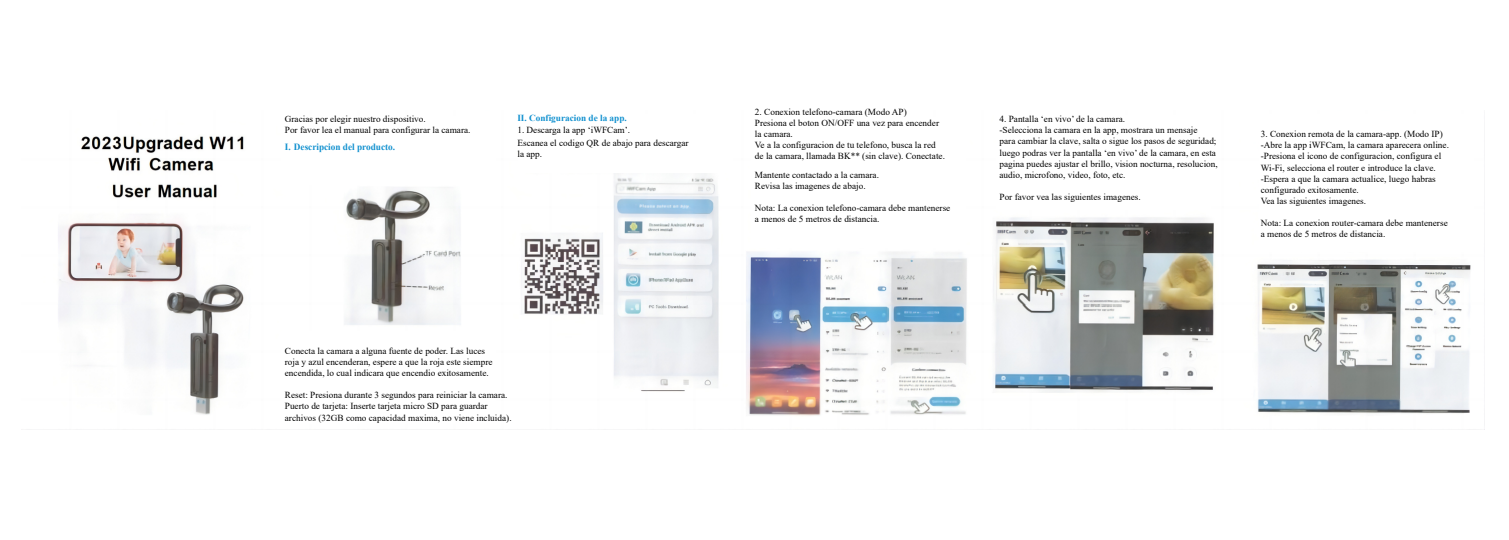
<style>
.page{position:relative;width:1509px;height:540px;background:#fff}
.page>*{position:absolute;margin:0;border:0;box-sizing:border-box;transform-origin:0 0}
.t1{font:700 9.55px "Times New Roman";color:#1090cf}
.t2{font:9.25px/11.1px "Times New Roman";color:#000}
.t3{font:700 9.25px "Times New Roman";color:#1090cf}
</style>
<div class="page">
<img style="left:58px;top:136px;width:1413px;height:294px">
<div style="left:282px;top:116px;width:214px;height:68px;background:#fff"></div>
<div style="left:518px;top:114px;width:214px;height:59px;background:#fff"></div>
<div style="left:751px;top:117px;width:215px;height:131px;background:#fff"></div>
<div style="left:997px;top:116px;width:214px;height:94px;background:#fff"></div>
<div style="left:1259px;top:114px;width:215px;height:138px;background:#fff"></div>
<div style="left:282px;top:331px;width:214px;height:93px;background:#fff"></div>
<p class="t2" style="left:285px;top:113px;width:187px">Gracias por elegir nuestro dispositivo.<br>Por favor lea el manual para configurar la camara.</p>
<p class="t1" style="left:285px;top:140px;width:112px">I. Descripcion del producto.</p>
<p class="t3" style="left:517px;top:111px;width:111px">II. Configuracion de la app.</p>
<p class="t2" style="left:518px;top:124px;width:114px">1. Descarga la app ‘iWFCam’.</p>
<p class="t2" style="left:518px;top:137px;width:173px">Escanea el codigo QR de abajo para descargar la app.</p>
<p class="t2" style="left:285px;top:345px;width:209px">Conecta la camara a alguna fuente de poder. Las luces roja y azul encenderan, espere a que la roja este siempre encendida, lo cual indicara que encendio exitosamente.</p>
<p class="t2" style="left:285px;top:389px;width:228px">Reset: Presiona durante 3 segundos para reiniciar la camara.<br>Puerto de tarjeta: Inserte tarjeta micro SD para guardar archivos (32GB como capacidad maxima, no viene incluida).</p>
<p class="t2" style="left:755px;top:106px;width:192px">2. Conexion telefono-camara (Modo AP)<br>Presiona el boton ON/OFF una vez para encender la camara.<br>Ve a la configuracion de tu telefono, busca la red de la camara, llamada BK** (sin clave). Conectate.</p>
<p class="t2" style="left:755px;top:169px;width:126px">Mantente contactado a la camara.<br>Revisa las imagenes de abajo.</p>
<p class="t2" style="left:755px;top:202px;width:197px">Nota: La conexion telefono-camara debe mantenerse a menos de 5 metros de distancia.</p>
<p class="t2" style="left:1000px;top:113px;width:220px">4. Pantalla ‘en vivo’ de la camara.<br>-Selecciona la camara en la app, mostrara un mensaje<br>para cambiar la clave, salta o sigue los pasos de seguridad; luego podras ver la pantalla ‘en vivo’ de la camara, en esta pagina puedes ajustar el brillo, vision nocturna, resolucion, audio, microfono, video, foto, etc.</p>
<p class="t2" style="left:1000px;top:191px;width:143px">Por favor vea las siguientes imagenes.</p>
<p class="t2" style="left:1261px;top:128px;width:190px">3. Conexion remota de la camara-app. (Modo IP) -Abre la app iWFCam, la camara aparecera online. -Presiona el icono de configuracion, configura el Wi-Fi, selecciona el router e introduce la clave. -Espera a que la camara actualice, luego habras configurado exitosamente.<br>Vea las siguientes imagenes.</p>
<p class="t2" style="left:1261px;top:217px;width:188px">Nota: La conexion router-camara debe mantenerse a menos de 5 metros de distancia.</p>
</div>
